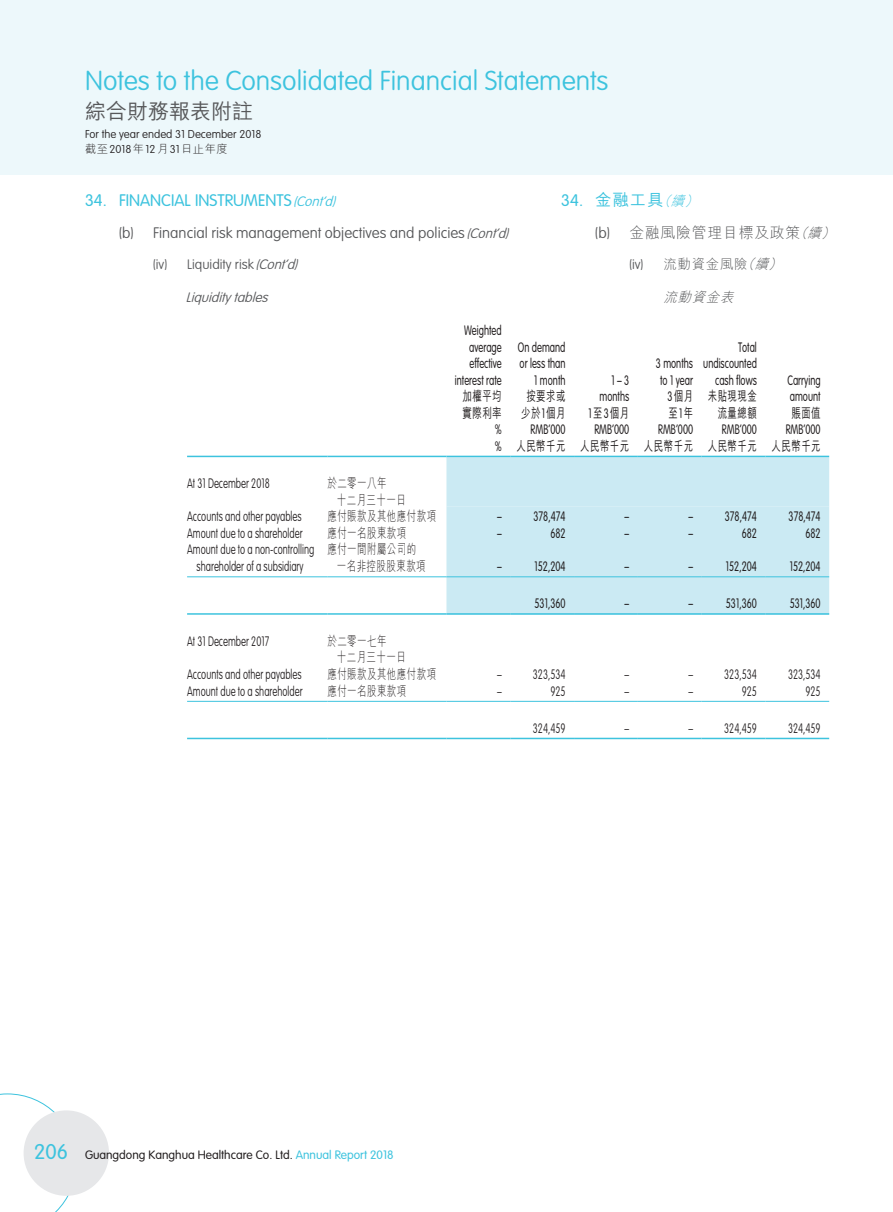
<style>
.page{position:relative;width:893px;height:1212px;background:#fff}
.page>*{position:absolute;margin:0;border:0;box-sizing:border-box;transform-origin:0 0}
.t1{font:100 27px "VAG Rounded Std";color:#3dc3de}
.t2{font:21px "M Hei HK Medium E Ten B5 H";color:#57585a}
.t3{font:300 16.5px "VAG Rounded Std";color:#3dc3de}
.t4{font:16.5px "M Hei HK Medium E Ten B5 H";color:#3dc3de}
.t5{font:100 15px "VAG Rounded Std";color:#57585a}
.t6{font:15px "M Hei HK Light E Ten B5 H";letter-spacing:.04em;color:#57585a}
.t7{font:300 13.5px/16.5px "VAG Rounded Std";color:#231f20;text-align:right;scale:.7 1}
.t8{font:100 13.5px/16.5px "VAG Rounded Std";color:#231f20;text-align:center;scale:.7 1}
.t9{font:13.5px/16.5px "M Hei HK Light E Ten B5 H";letter-spacing:.05em;color:#231f20;scale:.7 1}
.t10{font:13.5px/16.5px "M Hei HK Medium E Ten B5 H";letter-spacing:.05em;color:#231f20;scale:.7 1}
.t11{font:100 13.5px "VAG Rounded Std";color:#57585a}
.t12{font:italic 100 13.5px "VAG Rounded Std";color:#57585a}
.t13{font:13.5px "M Hei HK Light E Ten B5 H";letter-spacing:.05em;color:#57585a}
.t14{font:italic 13.5px "M Hei HK Light E Ten B5 H";color:#57585a}
.t15{font:300 12px "VAG Rounded Std";color:#231f20}
.t16{font:100 11.25px "VAG Rounded Std";color:#231f20}
.t17{font:11.25px "M Hei HK Light E Ten B5 H";letter-spacing:.05em;color:#231f20}
.s1{font-family:"VAG Rounded Std";font-weight:100}
.s2{font-weight:100;font-style:italic;font-size:13.5px}
.s3{font-style:italic;font-size:13.5px}
.s4{font-style:italic}
.s5{font-family:"VAG Rounded Std";font-weight:300}
.s6{font-family:"M Hei HK Light E Ten B5 H";font-style:italic;font-size:13.5px}
.s7{font-size:21px;color:#3dc3de}
.s8{color:#3dc3de}
</style>
<div class="page">
<div style="left:0;top:0;width:893px;height:174px;background:#edf8fb"></div>
<svg style="left:0;top:1093px;width:69px;height:119px"></svg>
<div style="left:24px;top:1110px;width:85px;height:86px;background:#e6e7e9;border-radius:50%"></div>
<div style="left:446px;top:457px;width:383px;height:156px;background:#cbeaf3"></div>
<hr style="left:187px;top:456px;width:140px;height:1px;background:#3dc3de">
<hr style="left:327px;top:456px;width:119px;height:1px;background:#3dc3de">
<hr style="left:446px;top:456px;width:64px;height:1px;background:#3dc3de">
<hr style="left:510px;top:456px;width:64px;height:1px;background:#3dc3de">
<hr style="left:574px;top:456px;width:64px;height:1px;background:#3dc3de">
<hr style="left:638px;top:456px;width:64px;height:1px;background:#3dc3de">
<hr style="left:702px;top:456px;width:63px;height:1px;background:#3dc3de">
<hr style="left:765px;top:456px;width:64px;height:1px;background:#3dc3de">
<hr style="left:187px;top:576px;width:140px;height:1px;background:#3dc3de">
<hr style="left:327px;top:576px;width:119px;height:1px;background:#3dc3de">
<hr style="left:446px;top:576px;width:64px;height:1px;background:#3dc3de">
<hr style="left:510px;top:576px;width:64px;height:1px;background:#3dc3de">
<hr style="left:574px;top:576px;width:64px;height:1px;background:#3dc3de">
<hr style="left:638px;top:576px;width:64px;height:1px;background:#3dc3de">
<hr style="left:702px;top:576px;width:63px;height:1px;background:#3dc3de">
<hr style="left:765px;top:576px;width:64px;height:1px;background:#3dc3de">
<hr style="left:187px;top:613px;width:140px;height:2px;background:#3dc3de">
<hr style="left:327px;top:613px;width:119px;height:2px;background:#3dc3de">
<hr style="left:446px;top:613px;width:64px;height:2px;background:#3dc3de">
<hr style="left:510px;top:613px;width:64px;height:2px;background:#3dc3de">
<hr style="left:574px;top:613px;width:64px;height:2px;background:#3dc3de">
<hr style="left:638px;top:613px;width:64px;height:2px;background:#3dc3de">
<hr style="left:702px;top:613px;width:63px;height:2px;background:#3dc3de">
<hr style="left:765px;top:613px;width:64px;height:2px;background:#3dc3de">
<hr style="left:187px;top:701px;width:140px;height:1px;background:#3dc3de">
<hr style="left:327px;top:701px;width:119px;height:1px;background:#3dc3de">
<hr style="left:446px;top:701px;width:64px;height:1px;background:#3dc3de">
<hr style="left:510px;top:701px;width:64px;height:1px;background:#3dc3de">
<hr style="left:574px;top:701px;width:64px;height:1px;background:#3dc3de">
<hr style="left:638px;top:701px;width:64px;height:1px;background:#3dc3de">
<hr style="left:702px;top:701px;width:63px;height:1px;background:#3dc3de">
<hr style="left:765px;top:701px;width:64px;height:1px;background:#3dc3de">
<hr style="left:187px;top:738px;width:140px;height:1px;background:#3dc3de">
<hr style="left:327px;top:738px;width:119px;height:1px;background:#3dc3de">
<hr style="left:446px;top:738px;width:64px;height:1px;background:#3dc3de">
<hr style="left:510px;top:738px;width:64px;height:1px;background:#3dc3de">
<hr style="left:574px;top:738px;width:64px;height:1px;background:#3dc3de">
<hr style="left:638px;top:738px;width:64px;height:1px;background:#3dc3de">
<hr style="left:702px;top:738px;width:63px;height:1px;background:#3dc3de">
<hr style="left:765px;top:738px;width:64px;height:1px;background:#3dc3de">
<h1 class="t1" style="left:85px;top:69px;width:525px">Notes to the Consolidated Financial Statements</h1>
<h2 class="t2" style="left:85px;top:103px;width:169px">綜合財務報表附註</h2>
<p class="t16" style="left:85px;top:129px;width:178px">For the year ended 31 December 2018</p>
<p class="t17" style="left:85px;top:144px;width:144px">截至<span class="s1">2018</span>年<span class="s1">12</span>月<span class="s1">31</span>日止年度</p>
<p class="t3" style="left:85px;top:193px;width:255px">34. FINANCIAL INSTRUMENTS <span class="s2">(Cont’d)</span></p>
<p class="t5" style="left:119px;top:226px;width:394px">(b) Financial risk management objectives and policies <span class="s3">(Cont’d)</span></p>
<p class="t11" style="left:153px;top:259px;width:16px">(iv)</p>
<p class="t11" style="left:187px;top:259px;width:115px">Liquidity risk <span class="s4">(Cont’d)</span></p>
<p class="t12" style="left:186px;top:292px;width:87px">Liquidity tables</p>
<p class="t7" style="left:455px;top:323px;width:68px">Weighted average effective interest rate</p>
<p class="t10" style="left:463px;top:390px;width:58px">加權平均實際利率</p>
<p class="t4" style="left:561px;top:194px;width:141px"><span class="s5">34.</span> 金融工具<span class="s6">（續）</span></p>
<p class="t6" style="left:595px;top:226px;width:244px"><span class="s1">(b)</span> 金融風險管理目標及政策<span class="s3">（續）</span></p>
<p class="t11" style="left:629px;top:259px;width:16px">(iv)</p>
<p class="t13" style="left:663px;top:259px;width:123px">流動資金風險<span class="s4">（續）</span></p>
<p class="t14" style="left:663px;top:292px;width:75px">流動資金表</p>
<p class="t7" style="left:518px;top:340px;width:69px">On demand or less than<br>1 month</p>
<p class="t10" style="left:521px;top:390px;width:65px;text-align:center">按要求或少於<span class="s5">1</span>個月</p>
<p class="t7" style="left:600px;top:373px;width:44px">1 – 3 months</p>
<p class="t10" style="left:589px;top:406px;width:60px"><span class="s5">1</span>至<span class="s5">3</span>個月</p>
<p class="t7" style="left:656px;top:356px;width:55px;text-align:center">3 months to 1 year</p>
<p class="t10" style="left:667px;top:390px;width:38px"><span class="s5">3</span>個月至<span class="s5">1</span>年</p>
<p class="t7" style="left:703px;top:340px;width:78px">Total undiscounted cash flows</p>
<p class="t10" style="left:708px;top:390px;width:72px;text-align:right">未貼現現金流量總額</p>
<p class="t7" style="left:787px;top:373px;width:49px;text-align:left">Carrying amount</p>
<p class="t10" style="left:791px;top:406px;width:43px">賬面值</p>
<p class="t7" style="left:495px;top:422px;width:12px">%</p>
<p class="t7" style="left:531px;top:422px;width:51px">RMB’000</p>
<p class="t7" style="left:594px;top:422px;width:51px">RMB’000</p>
<p class="t7" style="left:658px;top:422px;width:51px">RMB’000</p>
<p class="t7" style="left:722px;top:422px;width:51px">RMB’000</p>
<p class="t7" style="left:786px;top:422px;width:51px">RMB’000</p>
<p class="t10" style="left:495px;top:439px;width:467px"><span class="s5">%</span> 人民幣千元 人民幣千元 人民幣千元 人民幣千元 人民幣千元</p>
<p class="t8" style="left:187px;top:476px;width:120px">At 31 December 2018</p>
<p class="t9" style="left:337px;top:477px;width:100px;text-indent:-9px">於二零一八年<br>十二月三十一日</p>
<p class="t8" style="left:187px;top:509px;width:165px">Accounts and other payables</p>
<p class="t9" style="left:327px;top:510px;width:157px">應付賬款及其他應付款項</p>
<p class="t7" style="left:497px;top:509px;width:99px">– 378,474</p>
<p class="t7" style="left:625px;top:509px;width:8px">–</p>
<p class="t7" style="left:688px;top:509px;width:99px">– 378,474</p>
<p class="t7" style="left:789px;top:509px;width:47px">378,474</p>
<p class="t8" style="left:187px;top:526px;width:167px">Amount due to a shareholder</p>
<p class="t9" style="left:327px;top:526px;width:114px">應付一名股東款項</p>
<p class="t7" style="left:497px;top:526px;width:8px">–</p>
<p class="t7" style="left:550px;top:526px;width:23px">682</p>
<p class="t7" style="left:625px;top:526px;width:8px">–</p>
<p class="t7" style="left:688px;top:526px;width:8px">–</p>
<p class="t7" style="left:742px;top:526px;width:23px">682</p>
<p class="t7" style="left:805px;top:526px;width:23px">682</p>
<p class="t8" style="left:187px;top:542px;width:183px">Amount due to a non-controlling shareholder of a subsidiary</p>
<p class="t9" style="left:337px;top:543px;width:128px;text-indent:-9px">應付一間附屬公司的一名非控股股東款項</p>
<p class="t7" style="left:497px;top:559px;width:8px">–</p>
<p class="t7" style="left:534px;top:559px;width:46px">152,204</p>
<p class="t7" style="left:625px;top:559px;width:8px">–</p>
<p class="t7" style="left:688px;top:559px;width:8px">–</p>
<p class="t7" style="left:726px;top:559px;width:46px">152,204</p>
<p class="t7" style="left:790px;top:559px;width:46px">152,204</p>
<p class="t7" style="left:534px;top:596px;width:46px">531,360</p>
<p class="t7" style="left:625px;top:596px;width:8px">–</p>
<p class="t7" style="left:688px;top:596px;width:8px">–</p>
<p class="t7" style="left:726px;top:596px;width:46px">531,360</p>
<p class="t7" style="left:790px;top:596px;width:46px">531,360</p>
<p class="t8" style="left:187px;top:634px;width:119px">At 31 December 2017</p>
<p class="t9" style="left:337px;top:634px;width:100px;text-indent:-9px">於二零一七年<br>十二月三十一日</p>
<p class="t8" style="left:187px;top:667px;width:165px">Accounts and other payables</p>
<p class="t9" style="left:327px;top:667px;width:157px">應付賬款及其他應付款項</p>
<p class="t8" style="left:497px;top:667px;width:99px">– 323,534</p>
<p class="t8" style="left:625px;top:667px;width:8px">–</p>
<p class="t8" style="left:688px;top:667px;width:99px">– 323,534</p>
<p class="t8" style="left:788px;top:667px;width:48px">323,534</p>
<p class="t8" style="left:187px;top:683px;width:167px">Amount due to a shareholder</p>
<p class="t9" style="left:327px;top:684px;width:114px">應付一名股東款項</p>
<p class="t8" style="left:497px;top:683px;width:8px">–</p>
<p class="t8" style="left:550px;top:683px;width:23px">925</p>
<p class="t8" style="left:625px;top:683px;width:8px">–</p>
<p class="t8" style="left:688px;top:683px;width:8px">–</p>
<p class="t8" style="left:742px;top:683px;width:23px">925</p>
<p class="t8" style="left:805px;top:683px;width:23px">925</p>
<p class="t8" style="left:533px;top:721px;width:48px">324,459</p>
<p class="t8" style="left:625px;top:721px;width:8px">–</p>
<p class="t8" style="left:688px;top:721px;width:99px">– 324,459</p>
<p class="t8" style="left:788px;top:721px;width:48px">324,459</p>
<p class="t15" style="left:34px;top:1150px;width:361px"><span class="s7">206</span> Guangdong Kanghua Healthcare Co. Ltd. <span class="s8">Annual Report 2018</span></p>
</div>
